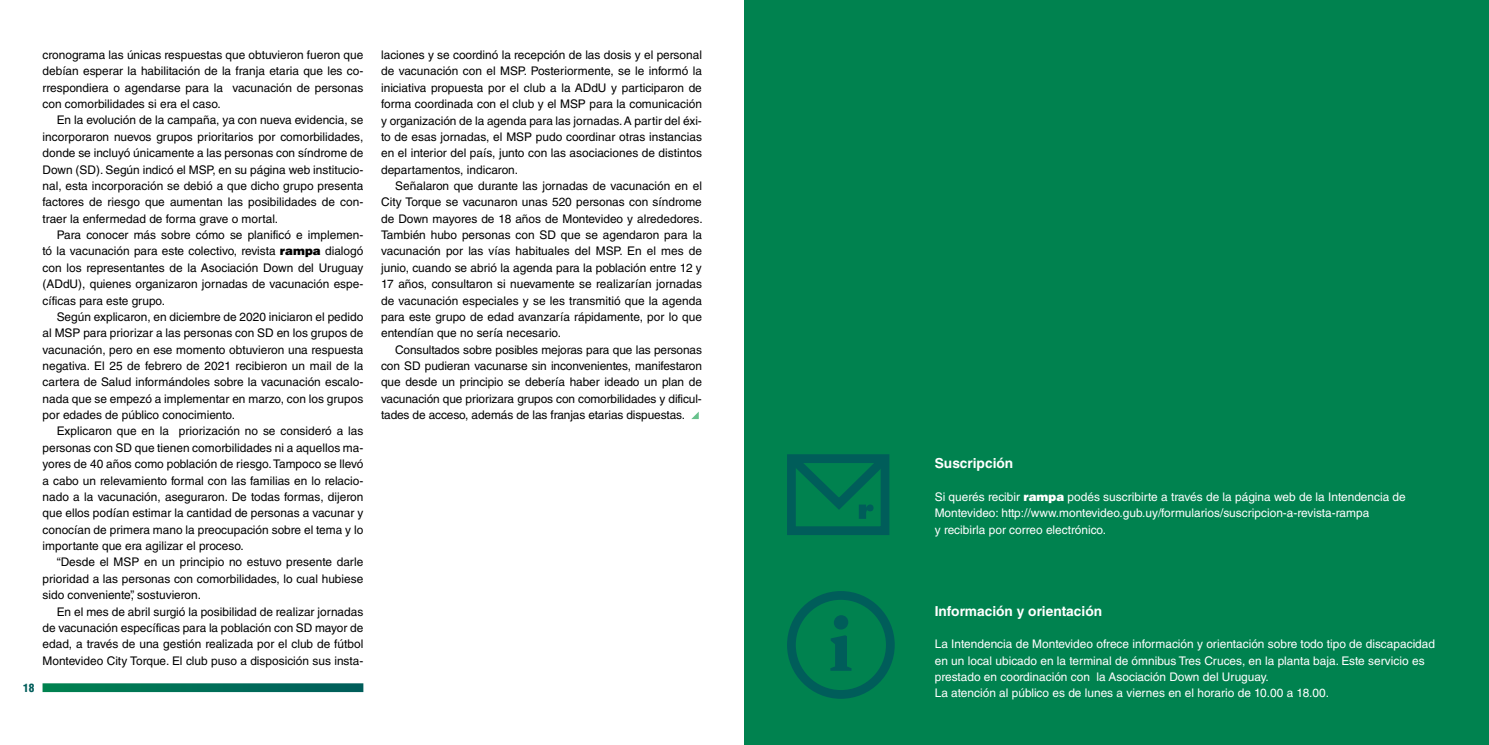
<style>
.page{position:relative;width:1489px;height:745px;background:#fff}
.page>*{position:absolute;margin:0;border:0;box-sizing:border-box;transform-origin:0 0}
.t1{font:700 13.75px "Helvetica LT Std";color:#fff}
.t2{font:11.88px/16.4px "Helvetica LT Std";color:#000;text-align:justify}
.t3{font:11.88px/16.4px "Helvetica LT Std";color:#fff}
.t4{font:900 condensed 11.25px "Helvetica LT Std";color:#005d5a}
.s1{font-weight:900}
</style>
<div class="page">
<svg style="left:43px;top:683px;width:320px;height:8px"></svg>
<div style="left:744px;top:0;width:744px;height:744px;background:#00824f"></div>
<div style="left:787px;top:590px;width:107px;height:108px;border:9px solid #005d5a;border-radius:50%"></div>
<svg style="left:830px;top:615px;width:21px;height:55px"></svg>
<div style="left:787px;top:454px;width:102px;height:80px;border:9px solid #005d5a"></div>
<svg style="left:787px;top:454px;width:103px;height:64px"></svg>
<svg style="left:691px;top:412px;width:7px;height:7px"></svg>
<p class="t4" style="left:23px;top:679px;width:13px">18</p>
<p class="t2" style="left:43px;top:46px;width:322px">cronograma las únicas respuestas que obtuvieron fueron que debían esperar la habilitación de la franja etaria que les co&shy;rrespondiera o agendarse para la vacunación de personas con comorbilidades si era el caso.</p>
<p class="t2" style="left:43px;top:112px;width:322px;text-indent:14px">En la evolución de la campaña, ya con nueva evidencia, se incorporaron nuevos grupos prioritarios por comorbilidades, donde se incluyó únicamente a las personas con síndrome de Down (SD). Según indicó el MSP, en su página web institucio&shy;nal, esta incorporación se debió a que dicho grupo presenta factores de riesgo que aumentan las posibilidades de con&shy;traer la enfermedad de forma grave o mortal.</p>
<p class="t2" style="left:43px;top:226px;width:322px;text-indent:14px">Para conocer más sobre cómo se planificó e implemen&shy;tó la vacunación para este colectivo, revista <span class="s1">rampa</span> dialogó con los representantes de la Asociación Down del Uruguay (ADdU), quienes organizaron jornadas de vacunación espe&shy;cíficas para este grupo.</p>
<p class="t2" style="left:43px;top:308px;width:322px;text-indent:14px">Según explicaron, en diciembre de 2020 iniciaron el pedido al MSP para priorizar a las personas con SD en los grupos de vacunación, pero en ese momento obtuvieron una respuesta negativa. El 25 de febrero de 2021 recibieron un mail de la cartera de Salud informándoles sobre la vacunación escalo&shy;nada que se empezó a implementar en marzo, con los grupos por edades de público conocimiento.</p>
<p class="t2" style="left:43px;top:423px;width:322px;text-indent:14px">Explicaron que en la priorización no se consideró a las personas con SD que tienen comorbilidades ni a aquellos ma&shy;yores de 40 años como población de riesgo. Tampoco se llevó a cabo un relevamiento formal con las familias en lo relacio&shy;nado a la vacunación, aseguraron. De todas formas, dijeron que ellos podían estimar la cantidad de personas a vacunar y conocían de primera mano la preocupación sobre el tema y lo importante que era agilizar el proceso.</p>
<p class="t2" style="left:43px;top:553px;width:322px;text-indent:14px">“Desde el MSP en un principio no estuvo presente darle prioridad a las personas con comorbilidades, lo cual hubiese sido conveniente”, sostuvieron.</p>
<p class="t2" style="left:43px;top:602px;width:322px;text-indent:14px">En el mes de abril surgió la posibilidad de realizar jornadas de vacunación específicas para la población con SD mayor de edad, a través de una gestión realizada por el club de fútbol Montevideo City Torque. El club puso a disposición sus insta-</p>
<p class="t2" style="left:381px;top:47px;width:322px">laciones y se coordinó la recepción de las dosis y el personal de vacunación con el MSP. Posteriormente, se le informó la iniciativa propuesta por el club a la ADdU y participaron de forma coordinada con el club y el MSP para la comunicación y organización de la agenda para las jornadas. A partir del éxi&shy;to de esas jornadas, el MSP pudo coordinar otras instancias en el interior del país, junto con las asociaciones de distintos departamentos, indicaron.</p>
<p class="t2" style="left:381px;top:177px;width:323px;text-indent:14px">Señalaron que durante las jornadas de vacunación en el City Torque se vacunaron unas 520 personas con síndrome de Down mayores de 18 años de Montevideo y alrededores.<br>También hubo personas con SD que se agendaron para la vacunación por las vías habituales del MSP. En el mes de junio, cuando se abrió la agenda para la población entre 12 y 17 años, consultaron si nuevamente se realizarían jornadas de vacunación especiales y se les transmitió que la agenda para este grupo de edad avanzaría rápidamente, por lo que entendían que no sería necesario.</p>
<p class="t2" style="left:381px;top:341px;width:322px;text-indent:14px">Consultados sobre posibles mejoras para que las personas con SD pudieran vacunarse sin inconvenientes, manifestaron que desde un principio se debería haber ideado un plan de vacunación que priorizara grupos con comorbilidades y dificul&shy;tades de acceso, además de las franjas etarias dispuestas.</p>
<p class="t1" style="left:934px;top:454px;width:80px">Suscripción</p>
<p class="t3" style="left:934px;top:488px;width:472px">Si querés recibir <span class="s1">rampa</span> podés suscribirte a través de la página web de la Intendencia de<br>Montevideo: http://www.montevideo.gub.uy/formularios/suscripcion-a-revista-rampa<br>y recibirla por correo electrónico.</p>
<p class="t1" style="left:934px;top:602px;width:169px">Información y orientación</p>
<p class="t3" style="left:934px;top:635px;width:502px">La Intendencia de Montevideo ofrece información y orientación sobre todo tipo de discapacidad en un local ubicado en la terminal de ómnibus Tres Cruces, en la planta baja. Este servicio es prestado en coordinación con la Asociación Down del Uruguay.<br>La atención al público es de lunes a viernes en el horario de 10.00 a 18.00.</p>
</div>
